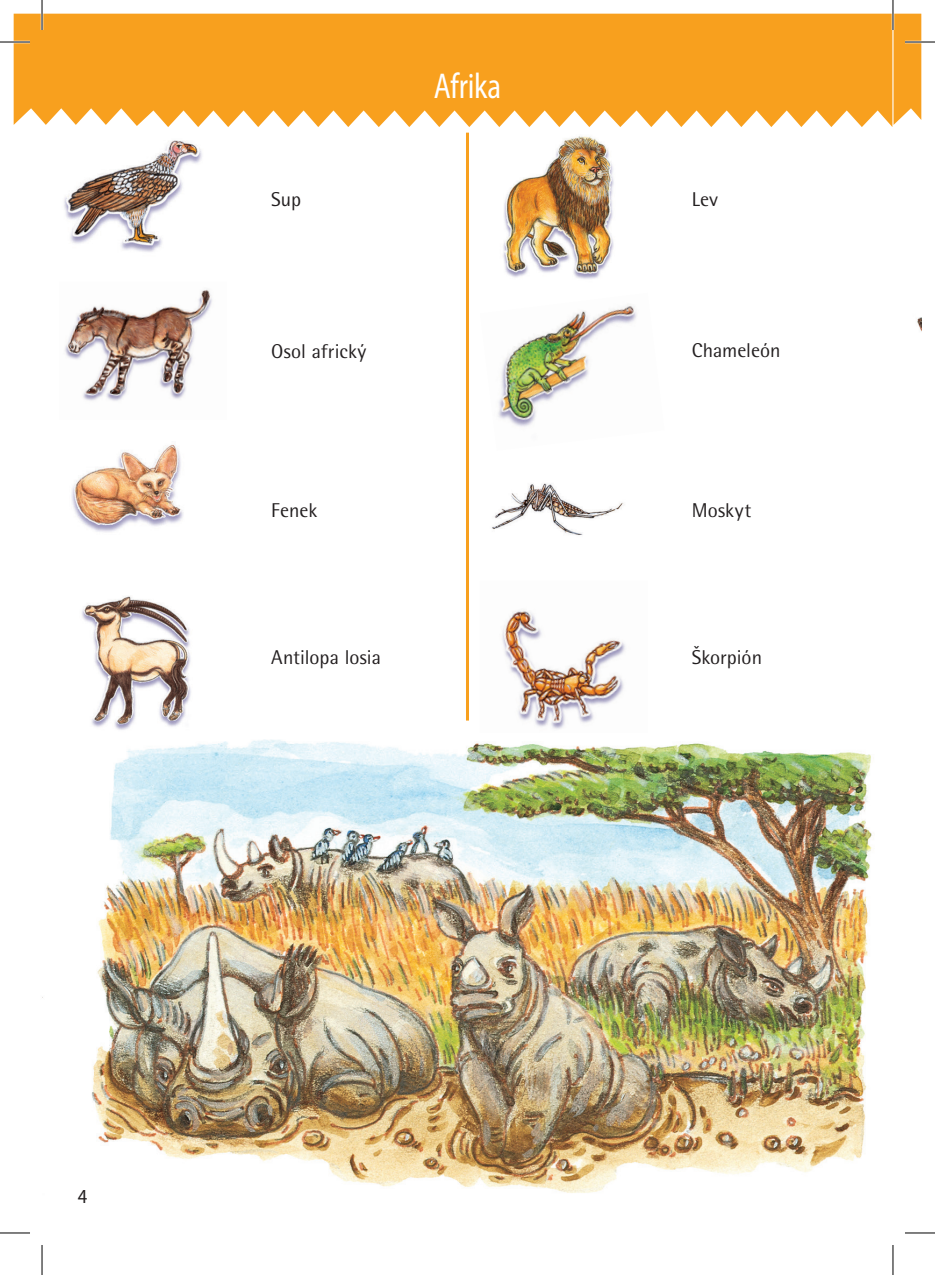
<style>
.page{position:relative;width:935px;height:1275px;background:#fff}
.page>*{position:absolute;margin:0;border:0;box-sizing:border-box;transform-origin:0 0}
.t1{font:semi-condensed 36px "Myriad Pro";letter-spacing:-.005em;color:#fff;scale:.85 1}
.t2{font:20px "Rotis Semi Sans Std";color:#231f20}
.t3{font:semi-condensed 20px "Myriad Pro";color:#231f20}
</style>
<div class="page">
<svg style="left:14px;top:14px;width:878px;height:113px;background:#f8a72f"></svg>
<svg style="left:893px;top:14px;width:28px;height:111px;background:#f8a935"></svg>
<img style="left:917px;top:317px;width:4px;height:13px">
<img style="left:82px;top:596px;width:109px;height:134px">
<img style="left:498px;top:305px;width:139px;height:122px">
<img style="left:64px;top:140px;width:138px;height:112px">
<img style="left:71px;top:444px;width:112px;height:88px">
<img style="left:492px;top:483px;width:132px;height:52px">
<img style="left:503px;top:136px;width:111px;height:143px">
<img style="left:64px;top:289px;width:148px;height:112px">
<img style="left:42px;top:739px;width:830px;height:454px">
<hr style="left:466px;top:133px;width:3px;height:587px;background:#f8a01e">
<img style="left:502px;top:610px;width:123px;height:119px">
<hr style="left:0;top:41px;width:30px;height:2px;background:#fff">
<hr style="left:904px;top:41px;width:30px;height:2px;background:#fff">
<hr style="left:41px;top:0;width:2px;height:30px;background:#fff">
<hr style="left:891px;top:0;width:3px;height:30px;background:#fff">
<hr style="left:0;top:42px;width:30px;height:1px;background:#000">
<hr style="left:904px;top:42px;width:30px;height:1px;background:#000">
<hr style="left:0;top:1232px;width:30px;height:1px;background:#000">
<hr style="left:904px;top:1232px;width:30px;height:1px;background:#000">
<hr style="left:42px;top:0;width:1px;height:30px;background:#000">
<hr style="left:42px;top:1245px;width:1px;height:30px;background:#000">
<hr style="left:892px;top:0;width:1px;height:30px;background:#000">
<hr style="left:892px;top:1245px;width:1px;height:30px;background:#000">
<p class="t2" style="left:271px;top:188px;width:31px">Sup</p>
<h1 class="t1" style="left:434px;top:64px;width:81px">Afrika</h1>
<p class="t2" style="left:691px;top:187px;width:28px">Lev</p>
<p class="t2" style="left:271px;top:340px;width:97px">Osol africký</p>
<p class="t2" style="left:691px;top:339px;width:90px">Chameleón</p>
<p class="t2" style="left:271px;top:498px;width:47px">Fenek</p>
<p class="t2" style="left:691px;top:499px;width:61px">Moskyt</p>
<p class="t2" style="left:271px;top:645px;width:111px">Antilopa losia</p>
<p class="t2" style="left:691px;top:645px;width:72px">Škorpión</p>
<p class="t3" style="left:78px;top:1183px;width:11px">4</p>
</div>
